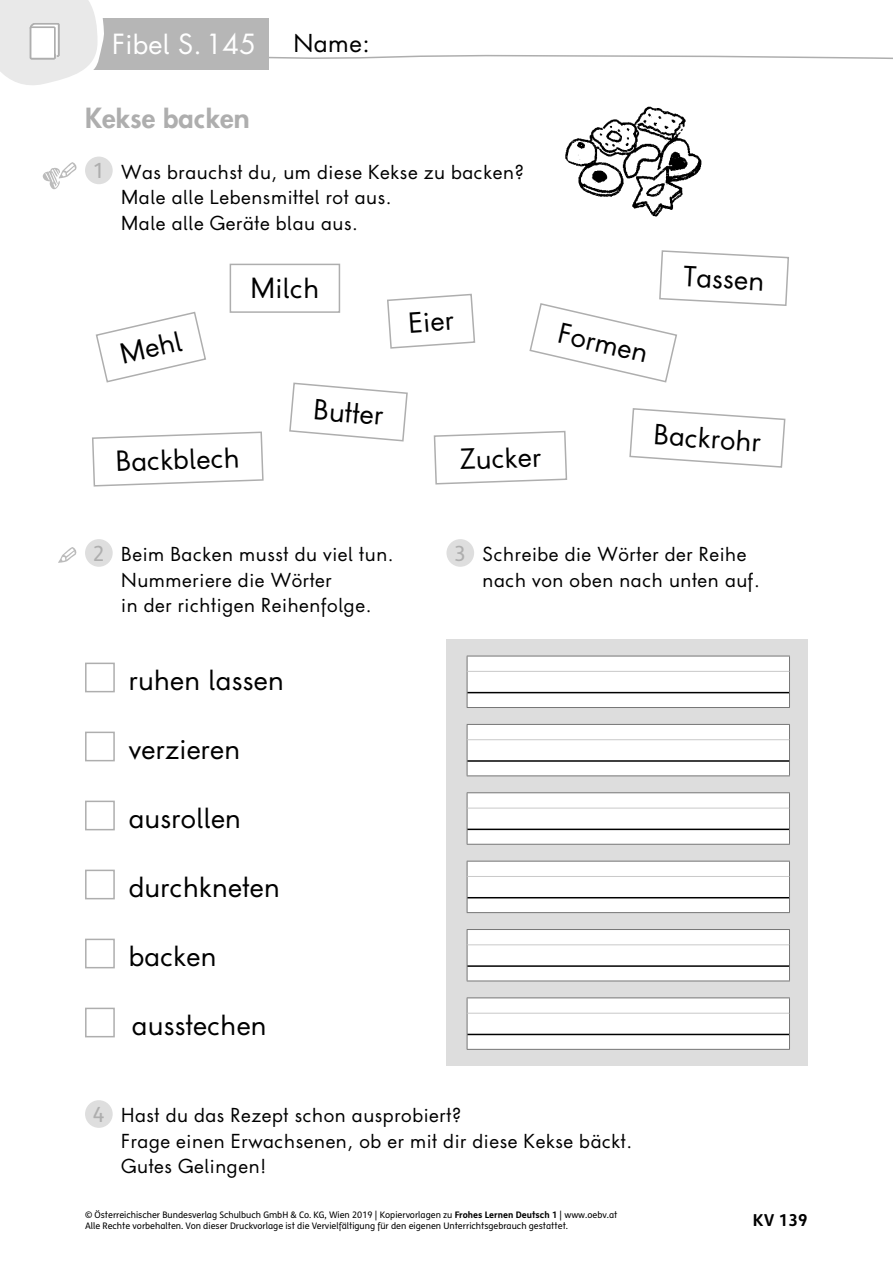
<style>
.page{position:relative;width:893px;height:1263px;background:#fff}
.page>*{position:absolute;margin:0;border:0;box-sizing:border-box;transform-origin:0 0}
.t1{font:500 27px "Fibelschrift";letter-spacing:.01em;color:#000}
.t2{font:700 27px "Fibelschrift";letter-spacing:.01em;color:#aeaeae}
.t3{font:500 27px "Fibelschrift";letter-spacing:.01em;color:#fff}
.t4{font:500 24px "Fibelschrift";color:#000}
.t5{font:21px "FS Klett OE";color:#aeaeae}
.t6{font:500 18.75px/25.5px "Fibelschrift";letter-spacing:.03em;color:#000}
.t7{font:700 16.5px "FS Klett OE";color:#000}
.t8{font:9px/11.2px "FS Klett OE";color:#000}
.s1{font-weight:700}
</style>
<div class="page">
<div style="left:85px;top:539px;width:28px;height:28px;background:#dedede;border-radius:50%"></div>
<svg style="left:58px;top:547px;width:19px;height:16px"></svg>
<div style="left:85px;top:1100px;width:28px;height:28px;background:#dedede;border-radius:50%"></div>
<div style="left:446px;top:539px;width:28px;height:28px;background:#dedede;border-radius:50%"></div>
<div style="left:85px;top:157px;width:28px;height:27px;background:#dedede;border-radius:50%"></div>
<svg style="left:42px;top:162px;width:35px;height:28px"></svg>
<svg style="left:96px;top:311px;width:110px;height:72px"></svg>
<div style="left:230px;top:264px;width:110px;height:49px;border:2px solid #aeaeae"></div>
<svg style="left:387px;top:293px;width:89px;height:56px"></svg>
<svg style="left:529px;top:250px;width:260px;height:133px"></svg>
<svg style="left:433px;top:430px;width:135px;height:55px"></svg>
<svg style="left:629px;top:408px;width:157px;height:60px"></svg>
<svg style="left:92px;top:431px;width:172px;height:56px"></svg>
<svg style="left:289px;top:382px;width:119px;height:60px"></svg>
<img style="left:565px;top:106px;width:137px;height:111px">
<div style="left:446px;top:639px;width:362px;height:427px;background:#ddd"></div>
<div style="left:467px;top:656px;width:323px;height:51px;background:#fff"></div>
<hr style="left:467px;top:707px;width:323px;height:1px;background:#767676">
<hr style="left:467px;top:671px;width:322px;height:1px;background:#c9c9c9">
<hr style="left:467px;top:692px;width:322px;height:1px;background:#000">
<hr style="left:467px;top:792px;width:323px;height:1px;background:#767676">
<svg style="left:467px;top:793px;width:323px;height:51px"></svg>
<hr style="left:467px;top:844px;width:323px;height:1px;background:#767676">
<hr style="left:467px;top:808px;width:322px;height:1px;background:#c9c9c9">
<hr style="left:467px;top:829px;width:322px;height:1px;background:#000">
<div style="left:467px;top:929px;width:323px;height:51px;background:#fff"></div>
<hr style="left:467px;top:980px;width:323px;height:1px;background:#767676">
<hr style="left:467px;top:944px;width:322px;height:1px;background:#c9c9c9">
<hr style="left:467px;top:965px;width:322px;height:2px;background:#000">
<div style="left:467px;top:724px;width:323px;height:51px;background:#fff"></div>
<hr style="left:467px;top:775px;width:323px;height:1px;background:#767676">
<hr style="left:467px;top:739px;width:322px;height:1px;background:#c9c9c9">
<hr style="left:467px;top:760px;width:322px;height:2px;background:#000">
<div style="left:467px;top:861px;width:323px;height:51px;background:#fff"></div>
<hr style="left:467px;top:912px;width:323px;height:1px;background:#767676">
<hr style="left:467px;top:876px;width:322px;height:1px;background:#c9c9c9">
<hr style="left:467px;top:897px;width:322px;height:1px;background:#000">
<hr style="left:467px;top:997px;width:323px;height:1px;background:#767676">
<svg style="left:467px;top:998px;width:323px;height:51px"></svg>
<hr style="left:467px;top:1049px;width:323px;height:1px;background:#767676">
<hr style="left:467px;top:1013px;width:322px;height:1px;background:#c9c9c9">
<hr style="left:467px;top:1034px;width:322px;height:1px;background:#000">
<div style="left:85px;top:663px;width:30px;height:29px;background:#fff;border:2px solid #aeaeae"></div>
<div style="left:85px;top:732px;width:30px;height:29px;background:#fff;border:2px solid #aeaeae"></div>
<div style="left:85px;top:801px;width:30px;height:29px;background:#fff;border:2px solid #aeaeae"></div>
<div style="left:85px;top:870px;width:30px;height:29px;background:#fff;border:2px solid #aeaeae"></div>
<div style="left:85px;top:939px;width:30px;height:29px;background:#fff;border:2px solid #aeaeae"></div>
<div style="left:85px;top:1008px;width:30px;height:29px;background:#fff;border:2px solid #aeaeae"></div>
<svg style="left:0;top:0;width:893px;height:85px"></svg>
<h1 class="t3" style="left:112px;top:26px;width:145px">Fibel S.145</h1>
<h1 class="t2" style="left:85px;top:100px;width:166px">Kekse backen</h1>
<p class="t4" style="left:293px;top:26px;width:78px">Name:</p>
<p class="t5" style="left:93px;top:156px;width:13px">1</p>
<p class="t6" style="left:121px;top:159px;width:404px">Was brauchst du, um diese Kekse zu backen?<br>Male alle Lebensmittel rot aus.<br>Male alle Geräte blau aus.</p>
<h1 class="t1" style="left:116px;top:336px;width:64px;rotate:-13deg">Mehl</h1>
<h1 class="t1" style="left:115px;top:443px;width:125px;rotate:-2deg">Backblech</h1>
<h1 class="t1" style="left:251px;top:270px;width:70px">Milch</h1>
<h1 class="t1" style="left:315px;top:391px;width:71px;rotate:5deg">Butter</h1>
<h1 class="t1" style="left:407px;top:304px;width:47px;rotate:-4deg">Eier</h1>
<h1 class="t1" style="left:459px;top:441px;width:83px;rotate:-2deg">Zucker</h1>
<h1 class="t1" style="left:563px;top:315px;width:93px;rotate:13deg">Formen</h1>
<h1 class="t1" style="left:685px;top:258px;width:82px;rotate:3deg">Tassen</h1>
<h1 class="t1" style="left:655px;top:416px;width:109px;rotate:4deg">Backrohr</h1>
<p class="t5" style="left:93px;top:539px;width:13px">2</p>
<p class="t6" style="left:121px;top:541px;width:274px">Beim Backen musst du viel tun.<br>Nummeriere die Wörter<br>in der richtigen Reihenfolge.</p>
<h1 class="t1" style="left:129px;top:662px;width:157px">ruhen lassen</h1>
<h1 class="t1" style="left:129px;top:731px;width:113px">verzieren</h1>
<h1 class="t1" style="left:129px;top:800px;width:114px">ausrollen</h1>
<h1 class="t1" style="left:129px;top:869px;width:153px">durchkneten</h1>
<h1 class="t1" style="left:129px;top:938px;width:89px">backen</h1>
<h1 class="t1" style="left:132px;top:1007px;width:136px">ausstechen</h1>
<p class="t5" style="left:454px;top:539px;width:13px">3</p>
<p class="t6" style="left:483px;top:541px;width:279px">Schreibe die Wörter der Reihe nach von oben nach unten auf.</p>
<p class="t5" style="left:93px;top:1100px;width:13px">4</p>
<p class="t6" style="left:121px;top:1102px;width:513px">Hast du das Rezept schon ausprobiert?<br>Frage einen Erwachsenen, ob er mit dir diese Kekse bäckt.<br>Gutes Gelingen!</p>
<p class="t8" style="left:85px;top:1209px;width:534px">© Österreichischer Bundesverlag Schulbuch GmbH &amp; Co. KG, Wien 2019 | Kopiervorlagen zu <span class="s1">Frohes Lernen Deutsch 1</span> | www.oebv.at<br>Alle Rechte vorbehalten. Von dieser Druckvorlage ist die Vervielfältigung für den eigenen Unterrichtsgebrauch gestattet.</p>
<p class="t7" style="left:753px;top:1207px;width:57px">KV 139</p>
</div>
